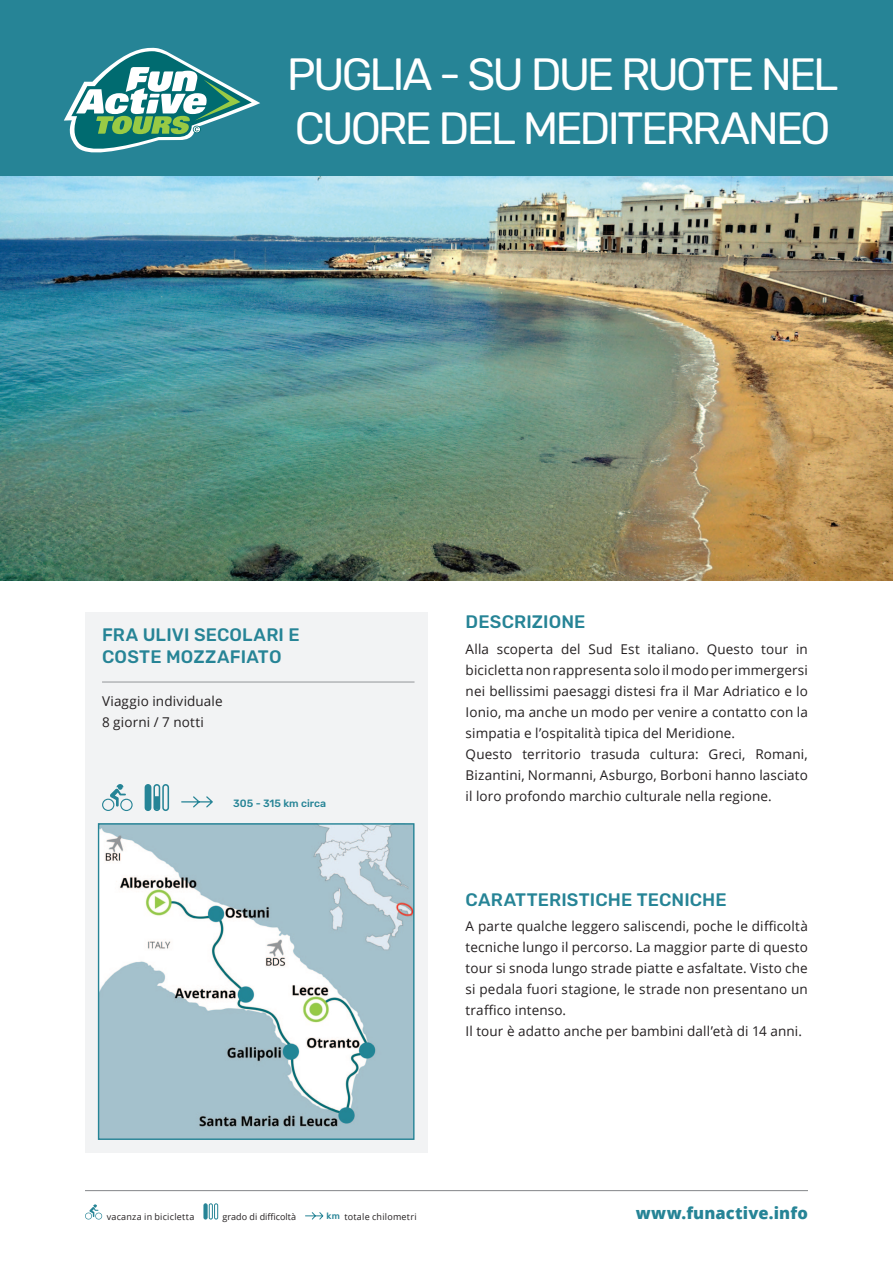
<style>
.page{position:relative;width:893px;height:1263px;background:#fff}
.page>*{position:absolute;margin:0;border:0;box-sizing:border-box;transform-origin:0 0}
.t1{font:45px/54px "Rubik";letter-spacing:-.065em;color:#fff}
.t2{font:500 18px "Rubik";letter-spacing:.005em;color:#268496}
.t3{font:800 16.5px "Open Sans";letter-spacing:.01em;color:#268496}
.t4{font:13.5px/21px "Open Sans";letter-spacing:.01em;color:#231f20}
.t5{font:500 10.5px "Rubik";color:#268496}
.t6{font:9px "Open Sans";letter-spacing:.025em;color:#231f20}
.t7{font:9px "Open Sans";color:#231f20}
.s1{font-family:"Rubik";font-weight:500;color:#268496}
</style>
<div class="page">
<hr style="left:85px;top:1190px;width:723px;height:1px;background:#939598">
<svg style="left:85px;top:1204px;width:17px;height:15px"></svg>
<div style="left:214px;top:1203px;width:4px;height:16px;border:1px solid #268496;border-radius:2px"></div>
<div style="left:209px;top:1203px;width:4px;height:16px;border:1px solid #268496;border-radius:2px"></div>
<hr style="left:204px;top:1204px;width:3px;height:15px;background:#268496;border-radius:2px">
<div style="left:203px;top:1203px;width:5px;height:16px;border:1px solid #268496;border-radius:2px"></div>
<svg style="left:305px;top:1212px;width:19px;height:8px"></svg>
<img style="left:0;top:175px;width:893px;height:406px">
<div style="left:85px;top:613px;width:342px;height:540px;background:#f2f3f4"></div>
<hr style="left:102px;top:682px;width:313px;height:1px;background:#939598">
<svg style="left:102px;top:784px;width:31px;height:27px"></svg>
<svg style="left:153px;top:784px;width:17px;height:27px"></svg>
<div style="left:145px;top:784px;width:6px;height:27px;border:2px solid #268496;border-radius:3px"></div>
<svg style="left:181px;top:796px;width:32px;height:12px"></svg>
<img style="left:100px;top:825px;width:313px;height:313px">
<div style="left:98px;top:823px;width:317px;height:317px;border:1px solid #268496"></div>
<div style="left:0;top:0;width:893px;height:175px;background:#268496"></div>
<svg style="left:64px;top:48px;width:196px;height:105px"></svg>
<div style="left:154px;top:796px;width:5px;height:14px;background:#268496"></div>
<h1 class="t1" style="left:287px;top:49px;width:553px">PUGLIA - SU DUE RUOTE NEL<br>CUORE DEL MEDITERRANEO</h1>
<h2 class="t2" style="left:102px;top:625px;width:105px">FRA ULIVI SECO</h2>
<h2 class="t2" style="left:242px;top:625px;width:57px">LARI E</h2>
<h2 class="t2" style="left:102px;top:646px;width:13px">COS</h2>
<h2 class="t2" style="left:139px;top:646px;width:142px">TE MOZZAFIATO</h2>
<p class="t4" style="left:102px;top:690px;width:122px">Viaggio individuale<br>8 giorni / 7 notti</p>
<p class="t5" style="left:233px;top:797px;width:94px">305 - 315 km circa</p>
<h2 class="t2" style="left:466px;top:612px;width:119px">DescriZionE</h2>
<p class="t4" style="left:466px;top:638px;width:344px">Alla scoperta del Sud Est italiano. Questo tour in bicicletta non rappresenta solo il modo per immergersi nei bellissimi paesaggi distesi fra il Mar Adriatico e lo Ionio, ma anche un modo per venire a contatto con la simpatia e l’ospitalità tipica del Meridione.<br>Questo territorio trasuda cultura: Greci, Romani, Bizantini, Normanni, Asburgo, Borboni hanno lasciato il loro profondo marchio culturale nella regione.</p>
<h2 class="t2" style="left:466px;top:889px;width:83px">CARATTERIS</h2>
<h2 class="t2" style="left:579px;top:889px;width:81px">TICHE TECNIC</h2>
<h2 class="t2" style="left:702px;top:889px;width:24px">HE</h2>
<p class="t4" style="left:466px;top:915px;width:344px">A parte qualche leggero saliscendi, poche le difficoltà tecniche lungo il percorso. La maggior parte di questo tour si snoda lungo strade piatte e asfaltate. Visto che si pedala fuori stagione, le strade non presentano un traffico intenso.<br>Il tour è adatto anche per bambini dall’età di 14 anni.</p>
<p class="t6" style="left:107px;top:1210px;width:89px">vacanza in bicicletta</p>
<p class="t7" style="left:223px;top:1210px;width:75px">grado di difficoltà</p>
<p class="t6" style="left:326px;top:1210px;width:92px"><span class="s1">km</span> totale chilometri</p>
<p class="t3" style="left:636px;top:1200px;width:174px">www.funactive.info</p>
</div>
